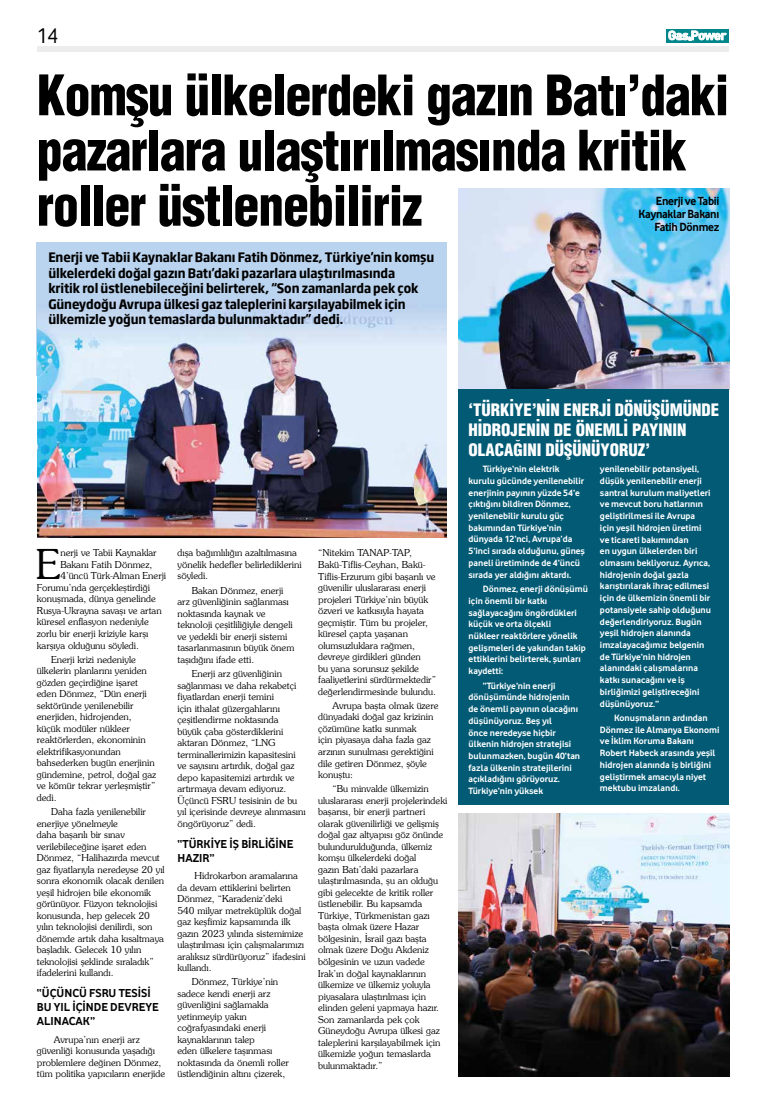
<style>
.page{position:relative;width:766px;height:1106px;background:#fff}
.page>*{position:absolute;margin:0;border:0;box-sizing:border-box;transform-origin:0 0}
.t1{font:54.3px/55.2px "Switzerland Cond Black Plain";letter-spacing:-.02em;color:#000;scale:.95 1}
.t2{font:40.9px "Southern Plain";color:#000}
.t3{font:22.3px "Vodafone Rg";color:#000;scale:.95 1}
.t4{font:16.8px/20.3px "Switzerland Cond Black Plain";color:#fff}
.t5{font:700 12.9px/15.6px "Soho Gothic Pro";letter-spacing:-.01em;color:#000;scale:.91 1}
.t6{font:700 12.3px/13px "Vodafone Rg";letter-spacing:-.025em;color:#000;text-align:right;scale:.95 1}
.t7{font:700 12px/14px "Vodafone Rg";color:#000}
.t8{font:9.5px/11.5px "Southern Plain";color:#000}
.t9{font:700 9.5px/11.7px "Vodafone Rg";color:#fff}
</style>
<div class="page">
<div style="left:37px;top:46px;width:691px;height:6px;background:#ededed"></div>
<svg style="left:666px;top:29px;width:62px;height:14px"></svg>
<svg style="left:668px;top:31px;width:58px;height:9px"></svg>
<img style="left:37px;top:242px;width:410px;height:296px">
<img style="left:458px;top:188px;width:271px;height:201px">
<div style="left:458px;top:389px;width:271px;height:415px;background:#025a74"></div>
<img style="left:458px;top:813px;width:271px;height:263px">
<h3 class="t3" style="left:37px;top:22px;width:24px">14</h3>
<h1 class="t1" style="left:37px;top:66px;width:730px">Komşu ülkelerdeki gazın Batı’daki pazarlara ulaştırılmasında kritik roller üstlenebiliriz</h1>
<p class="t5" style="left:48px;top:249px;width:425px">Enerji ve Tabii Kaynaklar Bakanı Fatih Dönmez, Türkiye’nin komşu ülkelerdeki doğal gazın Batı’daki pazarlara ulaştırılmasında<br>kritik rol üstlenebileceğini belirterek, “Son zamanlarda pek çok Güneydoğu Avrupa ülkesi gaz taleplerini karşılayabilmek için ülkemizle yoğun temaslarda bulunmaktadır” dedi.</p>
<p class="t6" style="left:638px;top:194px;width:86px">Enerji ve Tabii<br>Kaynaklar Bakanı<br>Fatih Dönmez</p>
<h2 class="t2" style="left:36px;top:539px;width:26px">E</h2>
<p class="t8" style="left:60px;top:547px;width:98px">nerji ve Tabii Kaynaklar</p>
<p class="t8" style="left:60px;top:558px;width:93px">Bakanı Fatih Dönmez,</p>
<p class="t8" style="left:60px;top:570px;width:107px">4’üncü Türk-Alman Enerji</p>
<p class="t8" style="left:37px;top:581px;width:115px">Forumu’nda gerçekleştirdiği</p>
<p class="t8" style="left:37px;top:593px;width:120px">konuşmada, dünya genelinde</p>
<p class="t8" style="left:37px;top:604px;width:126px">Rusya-Ukrayna savaşı ve artan</p>
<p class="t8" style="left:37px;top:616px;width:113px">küresel enflasyon nedeniyle</p>
<p class="t8" style="left:37px;top:627px;width:113px">zorlu bir enerji kriziyle karşı</p>
<p class="t8" style="left:37px;top:639px;width:104px">karşıya olduğunu söyledi.</p>
<p class="t8" style="left:37px;top:653px;width:121px;text-indent:14px">Enerji krizi nedeniyle ülkelerin planlarını yeniden gözden geçirdiğine işaret eden Dönmez, “Dün enerji sektöründe yenilenebilir enerjiden, hidrojenden, küçük modüler nükleer reaktörlerden, ekonominin elektrifikasyonundan bahsederken bugün enerjinin gündemine, petrol, doğal gaz ve kömür tekrar yerleşmiştir” dedi.</p>
<p class="t8" style="left:37px;top:806px;width:129px;text-indent:14px">Daha fazla yenilenebilir enerjiye yönelmeyle<br>daha başarılı bir sınav verilebileceğine işaret eden<br>Dönmez, “Halihazırda mevcut gaz fiyatlarıyla neredeyse 20 yıl sonra ekonomik olacak denilen yeşil hidrojen bile ekonomik görünüyor. Füzyon teknolojisi konusunda, hep gelecek 20 yılın teknolojisi denilirdi, son dönemde artık daha kısaltmaya başladık. Gelecek 10 yılın teknolojisi şeklinde sıraladık” ifadelerini kullandı.</p>
<p class="t7" style="left:37px;top:986px;width:123px">“ÜÇÜNCÜ FSRU TESİSİ<br>BU YIL İÇİNDE DEVREYE<br>ALINACAK”</p>
<p class="t8" style="left:37px;top:1033px;width:130px;text-indent:17px">Avrupa’nın enerji arz güvenliği konusunda yaşadığı problemlere değinen Dönmez, tüm politika yapıcıların enerjide</p>
<p class="t8" style="left:177px;top:547px;width:126px">dışa bağımlılığın azaltılmasına yönelik hedefler belirlediklerini söyledi.</p>
<p class="t8" style="left:177px;top:584px;width:118px;text-indent:14px">Bakan Dönmez, enerji arz güvenliğinin sağlanması noktasında kaynak ve teknoloji çeşitliliğiyle dengeli ve yedekli bir enerji sistemi tasarlanmasının büyük önem taşıdığını ifade etti.</p>
<p class="t8" style="left:177px;top:667px;width:130px;text-indent:14px">Enerji arz güvenliğinin sağlanması ve daha rekabetçi fiyatlardan enerji temini<br>için ithalat güzergahlarını çeşitlendirme noktasında<br>büyük çaba gösterdiklerini aktaran Dönmez, “LNG terminallerimizin kapasitesini ve sayısını artırdık, doğal gaz depo kapasitemizi artırdık ve artırmaya devam ediyoruz.<br>Üçüncü FSRU tesisinin de bu yıl içerisinde devreye alınmasını öngörüyoruz” dedi.</p>
<p class="t7" style="left:177px;top:836px;width:117px">“TÜRKİYE İŞ BİRLİĞİNE<br>HAZIR”</p>
<p class="t8" style="left:177px;top:869px;width:130px;text-indent:17px">Hidrokarbon aramalarına da devam ettiklerini belirten<br>Dönmez, “Karadeniz’deki<br>540 milyar metreküplük doğal gaz keşfimiz kapsamında ilk gazın 2023 yılında sistemimize ulaştırılması için çalışmalarımızı aralıksız sürdürüyoruz” ifadesini kullandı.</p>
<p class="t8" style="left:177px;top:976px;width:113px;text-indent:14px">Dönmez, Türkiye’nin sadece kendi enerji arz güvenliğini sağlamakla yetinmeyip yakın coğrafyasındaki enerji kaynaklarının talep<br>eden ülkelere taşınması noktasında da önemli roller üstlendiğinin altını çizerek,</p>
<p class="t8" style="left:318px;top:547px;width:119px">“Nitekim TANAP-TAP,<br>Bakü-Tiflis-Ceyhan, Bakü-<br>Tiflis-Erzurum gibi başarılı ve güvenilir uluslararası enerji projeleri Türkiye’nin büyük özveri ve katkısıyla hayata geçmiştir. Tüm bu projeler, küresel çapta yaşanan olumsuzluklara rağmen, devreye girdikleri günden<br>bu yana sorunsuz şekilde faaliyetlerini sürdürmektedir” değerlendirmesinde bulundu.</p>
<p class="t8" style="left:318px;top:699px;width:122px;text-indent:14px">Avrupa başta olmak üzere dünyadaki doğal gaz krizinin çözümüne katkı sunmak<br>için piyasaya daha fazla gaz arzının sunulması gerektiğini dile getiren Dönmez, şöyle konuştu:</p>
<p class="t8" style="left:318px;top:783px;width:131px;text-indent:14px">“Bu minvalde ülkemizin uluslararası enerji projelerindeki başarısı, bir enerji partneri olarak güvenilirliği ve gelişmiş doğal gaz altyapısı göz önünde bulundurulduğunda, ülkemiz komşu ülkelerdeki doğal<br>gazın Batı’daki pazarlara ulaştırılmasında, şu an olduğu gibi gelecekte de kritik roller üstlenebilir. Bu kapsamda<br>Türkiye, Türkmenistan gazı başta olmak üzere Hazar bölgesinin, İsrail gazı başta olmak üzere Doğu Akdeniz bölgesinin ve uzun vadede<br>Irak’ın doğal kaynaklarının ülkemize ve ülkemiz yoluyla piyasalara ulaştırılması için elinden geleni yapmaya hazır.<br>Son zamanlarda pek çok<br>Güneydoğu Avrupa ülkesi gaz taleplerini karşılayabilmek için ülkemizle yoğun temaslarda bulunmaktadır.”</p>
<h3 class="t4" style="left:468px;top:399px;width:252px">‘TÜRKİYE’NİN ENERJİ DÖNÜŞÜMÜNDE<br>HİDROJENİN DE ÖNEMLİ PAYININ<br>OLACAĞINI DÜŞÜNÜYORUZ’</h3>
<p class="t9" style="left:468px;top:463px;width:118px;text-indent:14px">Türkiye’nin elektrik kurulu gücünde yenilenebilir enerjinin payının yüzde 54’e çıktığını bildiren Dönmez, yenilenebilir kurulu güç bakımından Türkiye’nin dünyada 12’nci, Avrupa’da<br>5’inci sırada olduğunu, güneş paneli üretiminde de 4’üncü sırada yer aldığını aktardı.</p>
<p class="t9" style="left:468px;top:583px;width:121px;text-indent:14px">Dönmez, enerji dönüşümü için önemli bir katkı sağlayacağını öngördükleri küçük ve orta ölçekli<br>nükleer reaktörlere yönelik gelişmeleri de yakından takip ettiklerini belirterek, şunları kaydetti:</p>
<p class="t9" style="left:468px;top:679px;width:113px;text-indent:14px">“Türkiye’nin enerji dönüşümünde hidrojenin de önemli payının olacağını düşünüyoruz. Beş yıl<br>önce neredeyse hiçbir ülkenin hidrojen stratejisi bulunmazken, bugün 40’tan fazla ülkenin stratejilerini açıkladığını görüyoruz.<br>Türkiye’nin yüksek</p>
<p class="t9" style="left:599px;top:463px;width:112px">yenilenebilir potansiyeli, düşük yenilenebilir enerji santral kurulum maliyetleri ve mevcut boru hatlarının geliştirilmesi ile Avrupa için yeşil hidrojen üretimi ve ticareti bakımından<br>en uygun ülkelerden biri olmasını bekliyoruz. Ayrıca, hidrojenin doğal gazla karıştırılarak ihraç edilmesi için de ülkemizin önemli bir potansiyele sahip olduğunu değerlendiriyoruz. Bugün yeşil hidrojen alanında imzalayacağımız belgenin de Türkiye’nin hidrojen alanındaki çalışmalarına katkı sunacağını ve iş birliğimizi geliştireceğini düşünüyoruz.”</p>
<p class="t9" style="left:599px;top:712px;width:121px;text-indent:14px">Konuşmaların ardından<br>Dönmez ile Almanya Ekonomi ve İklim Koruma Bakanı<br>Robert Habeck arasında yeşil hidrojen alanında iş birliğini geliştirmek amacıyla niyet mektubu imzalandı.</p>
</div>
